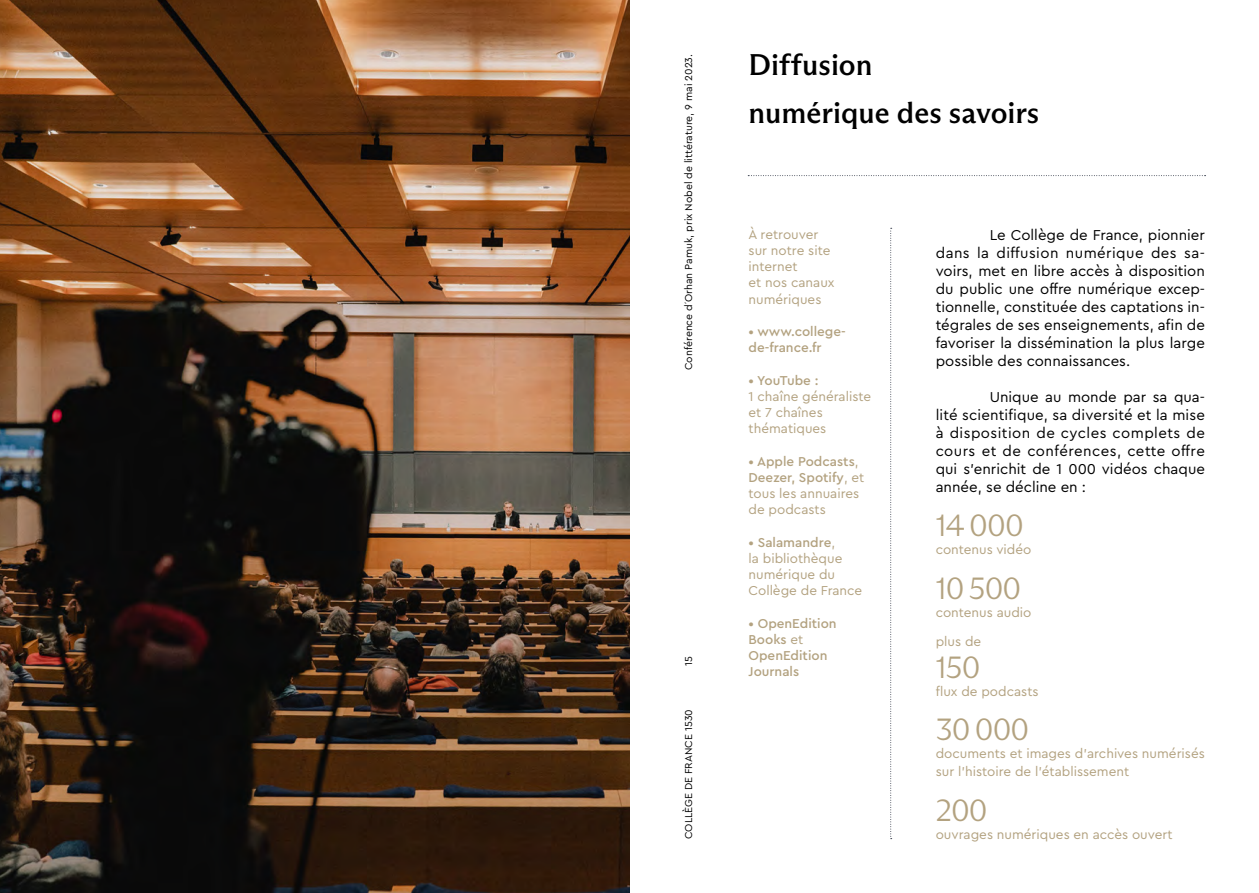
<style>
.page{position:relative;width:1259px;height:893px;background:#fff}
.page>*{position:absolute;margin:0;border:0;box-sizing:border-box;transform-origin:0 0}
.t1{font:300 31.5px "ABC Arizona Flare Trial";letter-spacing:-.025em;color:#b3a280}
.t2{font:500 30px "ABC Arizona Flare Trial";color:#000}
.t3{font:15px/18px "Cera Pro";color:#000;text-align:justify}
.t4{font:13.5px/16.2px "Cera Pro";color:#b3a280}
.t5{font:500 13.5px/16.2px "Cera Pro";color:#b3a280}
.t6{font:500 13.5px "Cera Pro";letter-spacing:-.02em;color:#b3a280}
.t7{font:10.5px "Cera Pro";color:#000}
.s1{font-family:"ABC Arizona Flare Trial";font-weight:300}
.s2{font-weight:500}
.s3{font-weight:400}
</style>
<div class="page">
<img style="left:0;top:0;width:629px;height:893px">
<svg style="left:890px;top:228px;width:1px;height:611px"></svg>
<svg style="left:748px;top:175px;width:457px;height:1px"></svg>
<p class="t7" style="left:681px;top:370px;width:318px;rotate:-90deg">Conférence d<span class="s1">´</span>Orhan Pamuk, prix Nobel de littérature, 9 mai 2023.</p>
<p class="t2" style="left:748px;top:47px;width:125px">Diffusion</p>
<p class="t2" style="left:748px;top:95px;width:292px">numérique des savoirs</p>
<p class="t4" style="left:748px;top:226px;width:71px">À retrouver</p>
<p class="t4" style="left:748px;top:242px;width:83px">sur notre site</p>
<p class="t4" style="left:748px;top:258px;width:51px">internet</p>
<p class="t4" style="left:748px;top:274px;width:88px">et nos canaux</p>
<p class="t4" style="left:748px;top:290px;width:74px">numériques</p>
<p class="t5" style="left:748px;top:323px;width:99px">• www.college&shy;de-france.fr</p>
<p class="t6" style="left:748px;top:371px;width:71px">• YouTube :</p>
<p class="t4" style="left:748px;top:388px;width:124px">1 chaîne généraliste et 7 chaînes</p>
<p class="t4" style="left:748px;top:420px;width:79px">thématiques</p>
<p class="t4" style="left:748px;top:452px;width:117px"><span class="s2">• Apple Podcasts</span>,<br><span class="s2">Deezer, Spotify</span>, et tous les annuaires de podcasts</p>
<p class="t5" style="left:748px;top:533px;width:88px">• Salamandre<span class="s3">,</span></p>
<p class="t4" style="left:748px;top:550px;width:95px">la bibliothèque</p>
<p class="t4" style="left:748px;top:566px;width:88px">numérique du</p>
<p class="t4" style="left:748px;top:582px;width:115px">Collège de France</p>
<p class="t5" style="left:748px;top:614px;width:90px">• OpenEdition<br>Books <span class="s3">et</span></p>
<p class="t5" style="left:748px;top:647px;width:80px">OpenEdition</p>
<p class="t5" style="left:748px;top:663px;width:52px">Journals</p>
<p class="t3" style="left:935px;top:225px;width:271px;text-indent:54px">Le Collège de France, pionnier dans la diffusion numérique des sa&shy;voirs, met en libre accès à disposition du public une offre numérique excep&shy;tionnelle, constituée des captations in&shy;tégrales de ses enseignements, afin de favoriser la dissémination la plus large possible des connaissances.</p>
<p class="t3" style="left:935px;top:387px;width:271px;text-indent:54px">Unique au monde par sa qua&shy;lité scientifique, sa diversité et la mise à disposition de cycles complets de cours et de conférences, cette offre qui s’enrichit de 1 000 vidéos chaque année, se décline en :</p>
<p class="t1" style="left:935px;top:507px;width:89px">14 000</p>
<p class="t4" style="left:935px;top:541px;width:97px">contenus vidéo</p>
<p class="t1" style="left:935px;top:570px;width:87px">10 500</p>
<p class="t4" style="left:935px;top:603px;width:97px">contenus audio</p>
<p class="t4" style="left:935px;top:633px;width:47px">plus de</p>
<p class="t1" style="left:935px;top:649px;width:46px">150</p>
<p class="t4" style="left:935px;top:683px;width:104px">flux de podcasts</p>
<p class="t1" style="left:935px;top:711px;width:95px">30 000</p>
<p class="t4" style="left:935px;top:744px;width:271px;line-height:18px">documents et images d’archives numérisés sur l’histoire de l’établissement</p>
<p class="t1" style="left:935px;top:792px;width:53px">200</p>
<p class="t7" style="left:681px;top:666px;width:11px;rotate:-90deg">15</p>
<p class="t7" style="left:681px;top:839px;width:131px;rotate:-90deg">COLLÈGE DE FRANCE 1530</p>
<p class="t4" style="left:935px;top:826px;width:238px">ouvrages numériques en accès ouvert</p>
</div>
